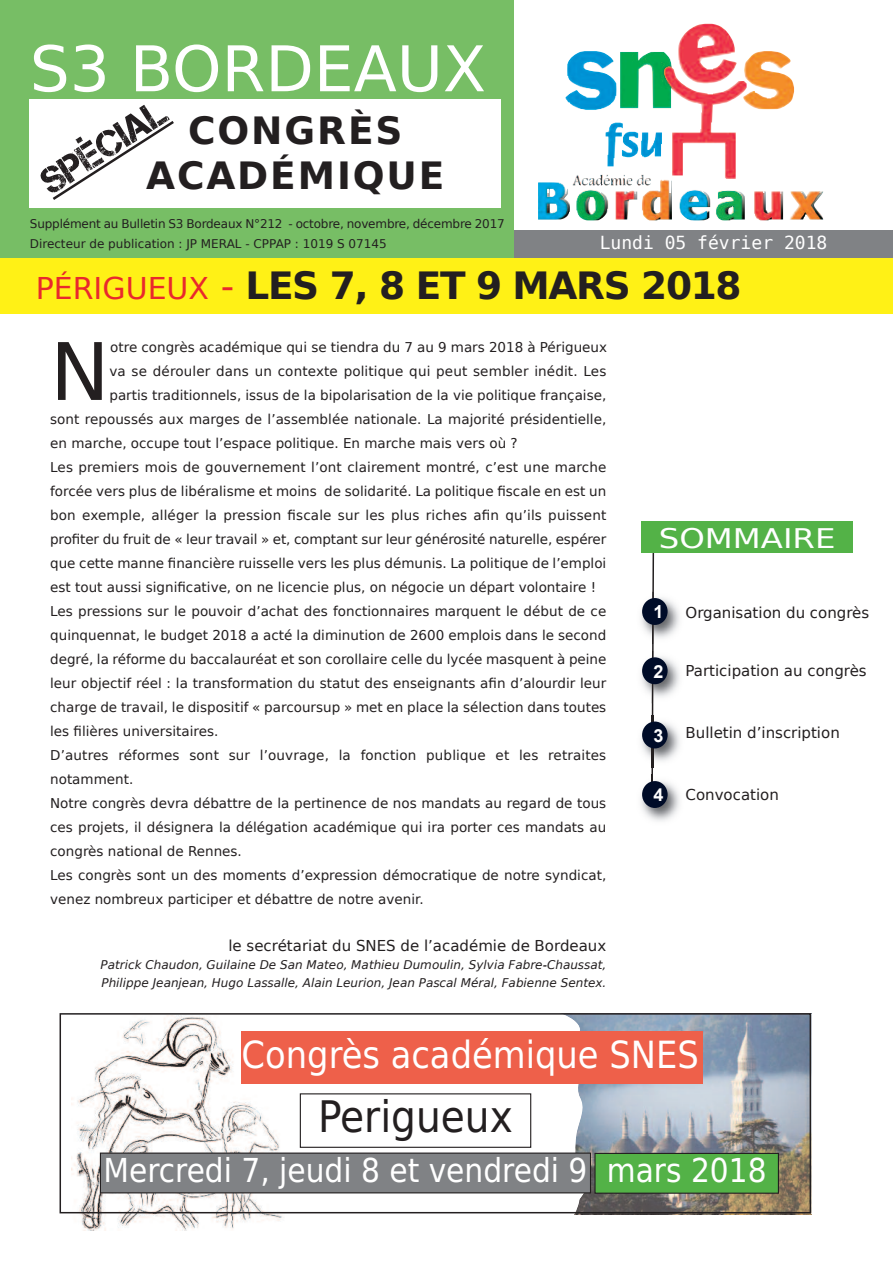
<style>
.page{position:relative;width:893px;height:1263px;background:#fff}
.page>*{position:absolute;margin:0;border:0;box-sizing:border-box;transform-origin:0 0}
.t1{font:79.35px "DejaVu Sans";color:#231f20}
.t2{font:63px "DejaVu Sans";color:#fff}
.t3{font:43.5px "DejaVu Sans Condensed";color:#231f20}
.t4{font:700 37.5px "DejaVu Sans";letter-spacing:-.035em;color:#231f20}
.t5{font:37.5px "DejaVu Sans Condensed";color:#fff}
.t6{font:700 37.5px/45px "DejaVu Sans";letter-spacing:.05em;color:#231f20;text-align:center}
.t7{font:37.5px "Captureit";color:#231f20}
.t8{font:33px "DejaVu Sans Condensed";color:#fff}
.t9{font:27px "DejaVu Sans";color:#fff;scale:1.2 1}
.t10{font:18px "DejaVu Sans Mono";color:#fff}
.t11{font:15px "DejaVu Sans";color:#231f20}
.t12{font:13.5px "DejaVu Sans";color:#231f20}
.t13{font:italic 12px/18px "DejaVu Sans";color:#231f20}
.t14{font:12px/19.5px "DejaVu Sans";letter-spacing:-.015em;color:#231f20}
.s1{font-weight:400;font-size:30px;color:#e9282d}
.s2{font-weight:400;color:#e9282d}
.s3{font-family:"Arial";font-weight:700;font-size:18px;color:#fff}
</style>
<div class="page">
<svg style="left:651px;top:553px;width:4px;height:222px"></svg>
<img style="left:572px;top:24px;width:220px;height:196px">
<div style="left:0;top:0;width:514px;height:259px;background:#77be65"></div>
<div style="left:30px;top:100px;width:471px;height:108px;background:#fff"></div>
<div style="left:514px;top:230px;width:379px;height:27px;background:#808285"></div>
<div style="left:0;top:258px;width:893px;height:56px;background:#fff116"></div>
<img style="left:641px;top:592px;width:39px;height:52px">
<img style="left:652px;top:592px;width:2px;height:52px">
<div style="left:642px;top:598px;width:26px;height:27px;background:#000c28;border-radius:50%"></div>
<img style="left:641px;top:651px;width:39px;height:52px">
<img style="left:652px;top:651px;width:1px;height:52px">
<div style="left:642px;top:657px;width:26px;height:27px;background:#000c28;border-radius:50%"></div>
<img style="left:641px;top:715px;width:39px;height:53px">
<img style="left:651px;top:715px;width:2px;height:53px">
<div style="left:642px;top:721px;width:26px;height:27px;background:#000c28;border-radius:50%"></div>
<img style="left:641px;top:781px;width:39px;height:40px">
<img style="left:651px;top:775px;width:2px;height:6px">
<div style="left:642px;top:781px;width:26px;height:27px;background:#000c28;border-radius:50%"></div>
<svg style="left:52px;top:121px;width:122px;height:79px"></svg>
<div style="left:641px;top:522px;width:212px;height:31px;background:#53b247"></div>
<img style="left:72px;top:1016px;width:212px;height:215px">
<div style="left:300px;top:1093px;width:231px;height:55px;border:1px solid #231f20"></div>
<img style="left:591px;top:1016px;width:217px;height:194px">
<svg style="left:520px;top:1016px;width:71px;height:199px"></svg>
<div style="left:100px;top:1153px;width:490px;height:40px;background:#808285"></div>
<div style="left:100px;top:1152px;width:491px;height:41px;border:1px solid #231f20"></div>
<div style="left:595px;top:1153px;width:183px;height:40px;background:#53b247"></div>
<div style="left:594px;top:1153px;width:185px;height:41px;border:1px solid #231f20"></div>
<div style="left:242px;top:1032px;width:461px;height:52px;background:#ee604a"></div>
<div style="left:60px;top:1013px;width:751px;height:200px;border:2px solid #231f20"></div>
<h2 class="t2" style="left:30px;top:33px;width:458px">S3 BoRDEaux</h2>
<h3 class="t6" style="left:146px;top:109px;width:300px">CONGRÈS<br>ACADÉMIQUE</h3>
<h3 class="t7" style="left:33px;top:167px;width:144px;rotate:-33deg">spécial</h3>
<p class="t14" style="left:30px;top:214px;width:476px">Supplément au Bulletin S3 Bordeaux N°212 - octobre, novembre, décembre 2017<br>Directeur de publication : JP mERaL - CPPaP : 1019 S 07145</p>
<h3 class="t10" style="left:600px;top:232px;width:229px">Lundi 05 février 2018</h3>
<h3 class="t4" style="left:36px;top:264px;width:707px"><span class="s1">PéRiguEux</span> <span class="s2">-</span> LES 7, 8 ET 9 MARS 2018</h3>
<h1 class="t1" style="left:50px;top:326px;width:61px">N</h1>
<p class="t12" style="left:110px;top:339px;width:498px">otre congrès académique qui se tiendra du 7 au 9 mars 2018 à Périgueux</p>
<p class="t12" style="left:109px;top:363px;width:498px">va se dérouler dans un contexte politique qui peut sembler inédit. Les</p>
<p class="t12" style="left:109px;top:387px;width:498px">partis traditionnels, issus de la bipolarisation de la vie politique française,</p>
<p class="t12" style="left:50px;top:411px;width:558px">sont repoussés aux marges de l’assemblée nationale. La majorité présidentielle,</p>
<p class="t12" style="left:50px;top:435px;width:469px">en marche, occupe tout l’espace politique. En marche mais vers où ?</p>
<p class="t12" style="left:50px;top:459px;width:558px">Les premiers mois de gouvernement l’ont clairement montré, c’est une marche</p>
<p class="t12" style="left:50px;top:483px;width:558px">forcée vers plus de libéralisme et moins de solidarité. La politique fiscale en est un</p>
<p class="t12" style="left:50px;top:507px;width:558px">bon exemple, alléger la pression fiscale sur les plus riches afin qu’ils puissent</p>
<p class="t12" style="left:50px;top:531px;width:558px">profiter du fruit de « leur travail » et, comptant sur leur générosité naturelle, espérer</p>
<p class="t12" style="left:50px;top:555px;width:558px">que cette manne financière ruisselle vers les plus démunis. La politique de l’emploi</p>
<p class="t12" style="left:50px;top:579px;width:547px">est tout aussi significative, on ne licencie plus, on négocie un départ volontaire !</p>
<p class="t12" style="left:50px;top:603px;width:558px">Les pressions sur le pouvoir d’achat des fonctionnaires marquent le début de ce</p>
<p class="t12" style="left:50px;top:627px;width:558px">quinquennat, le budget 2018 a acté la diminution de 2600 emplois dans le second</p>
<p class="t12" style="left:50px;top:651px;width:558px">degré, la réforme du baccalauréat et son corollaire celle du lycée masquent à peine</p>
<p class="t12" style="left:50px;top:675px;width:558px">leur objectif réel : la transformation du statut des enseignants afin d’alourdir leur</p>
<p class="t12" style="left:50px;top:699px;width:558px">charge de travail, le dispositif « parcoursup » met en place la sélection dans toutes</p>
<p class="t12" style="left:50px;top:723px;width:170px">les filières universitaires.</p>
<p class="t12" style="left:50px;top:747px;width:558px">D’autres réformes sont sur l’ouvrage, la fonction publique et les retraites</p>
<p class="t12" style="left:50px;top:771px;width:85px">notamment.</p>
<p class="t12" style="left:50px;top:795px;width:558px">Notre congrès devra débattre de la pertinence de nos mandats au regard de tous</p>
<p class="t12" style="left:50px;top:819px;width:558px">ces projets, il désignera la délégation académique qui ira porter ces mandats au</p>
<p class="t12" style="left:50px;top:843px;width:193px">congrès national de Rennes.</p>
<p class="t12" style="left:50px;top:867px;width:558px">Les congrès sont un des moments d’expression démocratique de notre syndicat,</p>
<p class="t12" style="left:50px;top:891px;width:375px">venez nombreux participer et débattre de notre avenir.</p>
<p class="t11" style="left:228px;top:936px;width:379px">le secrétariat du SNES de l’académie de Bordeaux</p>
<p class="t13" style="left:101px;top:955px;width:507px">Patrick Chaudon, Guilaine De San Mateo, Mathieu Dumoulin, Sylvia Fabre-Chaussat,<br>Philippe Jeanjean, Hugo Lassalle, Alain Leurion, Jean Pascal Méral, Fabienne Sentex.</p>
<h3 class="t9" style="left:659px;top:523px;width:149px">SommaiRE</h3>
<p class="t11" style="left:653px;top:604px;width:217px"><span class="s3">1</span> organisation du congrès</p>
<p class="t11" style="left:653px;top:662px;width:215px"><span class="s3">2</span> Participation au congrès</p>
<p class="t11" style="left:653px;top:724px;width:188px"><span class="s3">3</span> Bulletin d’inscription</p>
<p class="t11" style="left:653px;top:786px;width:127px"><span class="s3">4</span> Convocation</p>
<h3 class="t5" style="left:242px;top:1033px;width:459px">Congrès académique SNES</h3>
<h3 class="t3" style="left:318px;top:1091px;width:196px">Perigueux</h3>
<h3 class="t8" style="left:104px;top:1151px;width:665px">Mercredi 7, jeudi 8 et vendredi 9 mars 2018</h3>
</div>
